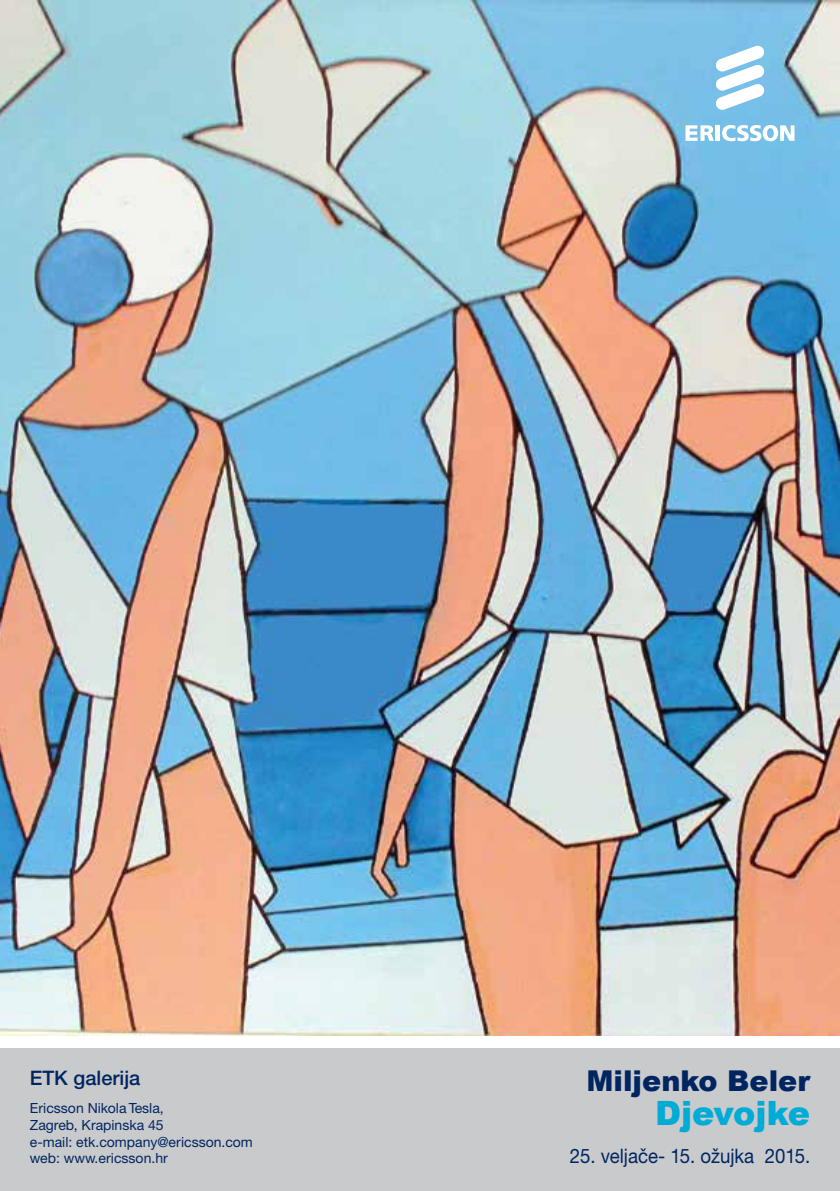
<style>
.page{position:relative;width:840px;height:1191px;background:#fff}
.page>*{position:absolute;margin:0;border:0;box-sizing:border-box;transform-origin:0 0}
.t1{font:900 33.4px "Arial";color:#00abd6}
.t2{font:900 28.6px "Arial";color:#002561}
.t3{font:20px "Ericsson Sans";color:#002561;scale:.93 1}
.t4{font:500 20px "Ericsson Sans";color:#002561}
.t5{font:14px/16.8px "Ericsson Sans";color:#002561}
</style>
<div class="page">
<img style="left:0;top:0;width:839px;height:1035px">
<div style="left:0;top:1048px;width:839px;height:143px;background:#c9cacc"></div>
<svg style="left:714px;top:45px;width:50px;height:66px"></svg>
<hr style="left:715px;top:125px;width:4px;height:16px;background:#fff">
<svg style="left:721px;top:124px;width:73px;height:18px"></svg>
<svg style="left:685px;top:125px;width:28px;height:16px"></svg>
<h3 class="t4" style="left:30px;top:1066px;width:112px">ETK galerija</h3>
<p class="t5" style="left:30px;top:1099px;width:224px">Ericsson Nikola Tesla,<br>Zagreb, Krapinska 45<br>e-mail: etk.company@ericsson.com web: www.ericsson.hr</p>
<h2 class="t2" style="left:586px;top:1060px;width:225px">Miljenko Beler</h2>
<h1 class="t1" style="left:654px;top:1089px;width:157px">Djevojke</h1>
<h3 class="t3" style="left:569px;top:1144px;width:260px">25. veljače- 15. ožujka 2015.</h3>
</div>
